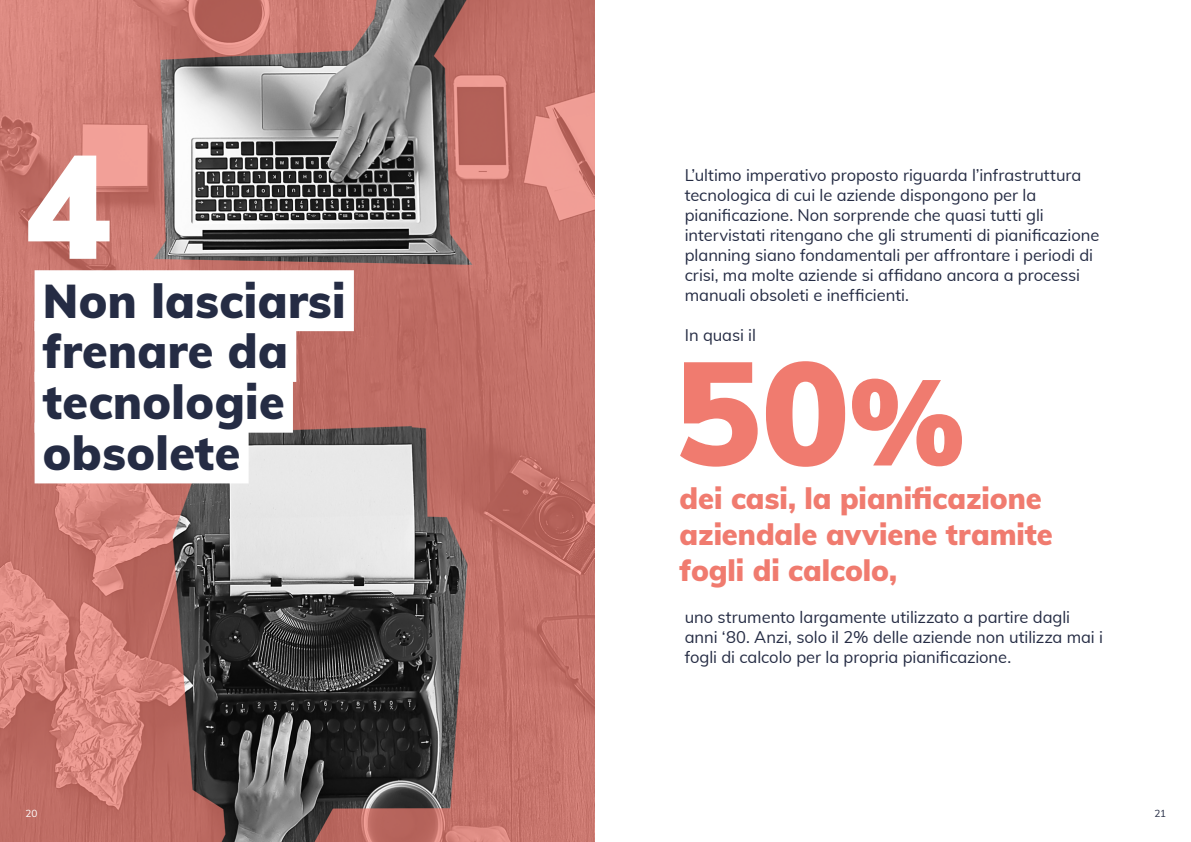
<style>
.page{position:relative;width:1191px;height:842px;background:#fff}
.page>*{position:absolute;margin:0;border:0;box-sizing:border-box;transform-origin:0 0}
.t1{font:900 145px "Muli";color:#f07b6f}
.t2{font:900 145px "Muli";color:#fff}
.t3{font:900 46.4px/50.8px "Muli";letter-spacing:.01em;color:#252c44}
.t4{font:900 29px/36px "Muli";color:#f07b6f}
.t5{font:16.5px/20px "Muli";letter-spacing:-.005em;color:#252c44}
.t6{font:10px "Muli";color:#fff}
.t7{font:10px "Muli";color:#252c44}
.s1{font-size:120px}
</style>
<div class="page">
<img style="left:0;top:0;width:595px;height:842px">
<div style="left:35px;top:270px;width:319px;height:61px;background:#fff"></div>
<div style="left:35px;top:321px;width:261px;height:61px;background:#fff"></div>
<div style="left:35px;top:372px;width:258px;height:61px;background:#fff"></div>
<div style="left:35px;top:422px;width:214px;height:61px;background:#fff"></div>
<h1 class="t2" style="left:24px;top:100px;width:88px">4</h1>
<h2 class="t3" style="left:43px;top:273px;width:304px">Non lasciarsi frenare da tecnologie obsolete</h2>
<p class="t5" style="left:685px;top:165px;width:416px">L’ultimo imperativo proposto riguarda l’infrastruttura tecnologica di cui le aziende dispongono per la pianificazione. Non sorprende che quasi tutti gli intervistati ritengano che gli strumenti di pianificazione planning siano fondamentali per affrontare i periodi di crisi, ma molte aziende si affidano ancora a processi manuali obsoleti e inefficienti.</p>
<p class="t5" style="left:685px;top:325px;width:73px">In quasi il</p>
<h1 class="t1" style="left:674px;top:307px;width:293px">50<span class="s1">%</span></h1>
<h3 class="t4" style="left:679px;top:479px;width:375px">dei casi, la pianificazione aziendale avviene tramite fogli di calcolo,</h3>
<p class="t5" style="left:685px;top:606px;width:420px">uno strumento largamente utilizzato a partire dagli anni ‘80. Anzi, solo il 2% delle aziende non utilizza mai i fogli di calcolo per la propria pianificazione.</p>
<p class="t6" style="left:26px;top:806px;width:13px">20</p>
<p class="t7" style="left:1154px;top:806px;width:13px">21</p>
</div>
